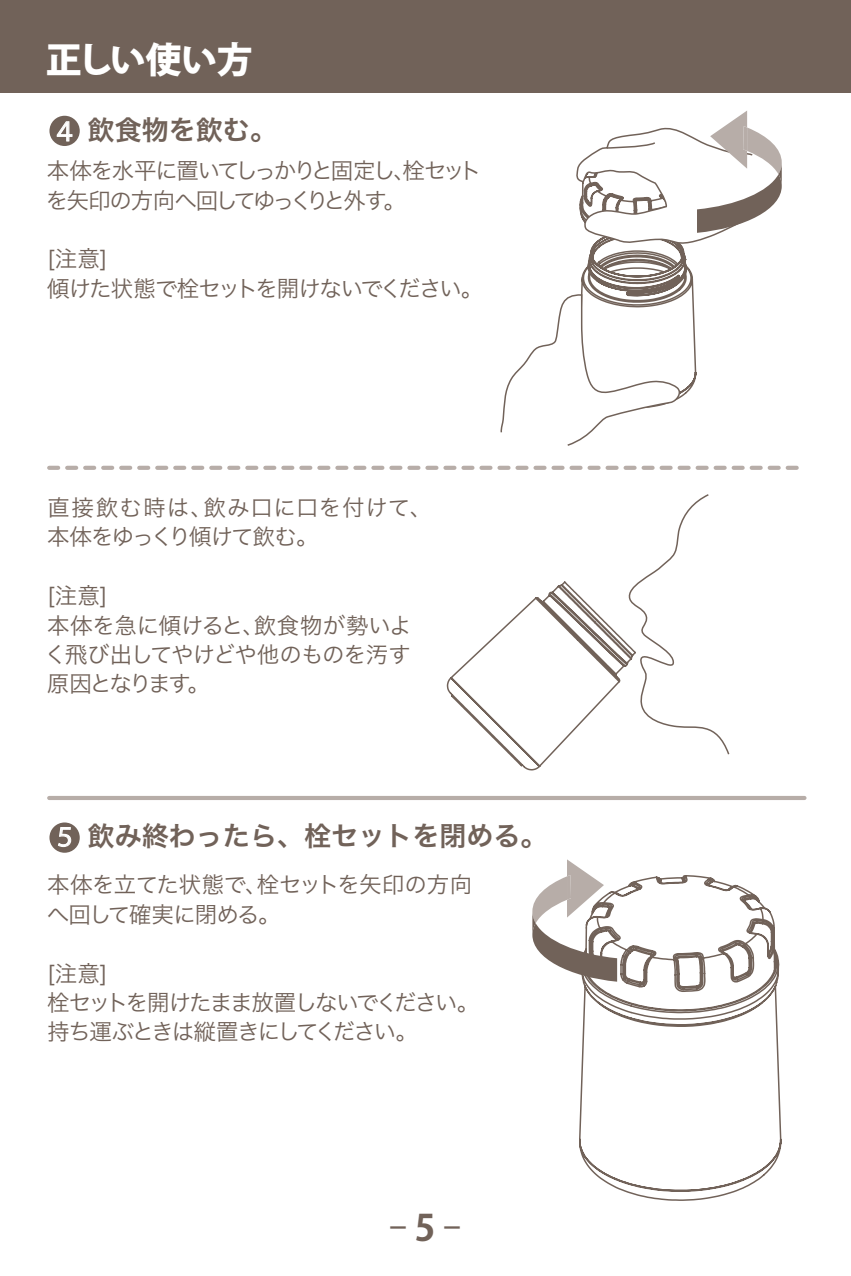
<style>
.page{position:relative;width:851px;height:1276px;background:#fff}
.page>*{position:absolute;margin:0;border:0;box-sizing:border-box;transform-origin:0 0}
.t1{font:800 36px "Koz Go Pro";letter-spacing:-.01em;color:#fff}
.t2{font:36px "Koz Go Pro";color:#716259}
.t3{font:27px "Hira Kaku Pro W6";color:#716259}
.t4{font:22.5px/29.4px "Hira Kaku Pro W3";letter-spacing:-.03em;color:#716259}
.t5{font:22.5px/29.4px "Hira Kaku Pro W3";letter-spacing:-.095em;color:#716259}
.t6{font:22.5px/29.4px "Hira Kaku Pro W3";letter-spacing:-.11em;color:#716259}
.t7{font:22.5px/29.4px "Hira Kaku Pro W3";color:#716259}
.t8{font:22.5px/29.4px "Hira Kaku Pro W3";letter-spacing:-.055em;color:#716259}
.s1{font-family:"Koz Go Pr 6 N";font-size:24.9px;color:#fff}
.s2{font-weight:700}
</style>
<div class="page">
<div style="left:0;top:0;width:850px;height:93px;background:#716259"></div>
<div style="left:49px;top:116px;width:31px;height:30px;background:#716259;border-radius:50%"></div>
<svg style="left:56px;top:121px;width:17px;height:21px"></svg>
<div style="left:49px;top:822px;width:31px;height:30px;background:#716259;border-radius:50%"></div>
<svg style="left:58px;top:827px;width:14px;height:20px"></svg>
<hr style="left:49px;top:796px;width:755px;height:4px;background:#b7ada8">
<svg style="left:49px;top:466px;width:750px;height:4px"></svg>
<svg style="left:500px;top:111px;width:281px;height:335px"></svg>
<svg style="left:532px;top:859px;width:56px;height:115px"></svg>
<svg style="left:578px;top:874px;width:204px;height:327px"></svg>
<svg style="left:446px;top:494px;width:284px;height:277px"></svg>
<h1 class="t1" style="left:46px;top:37px;width:208px">正しい使い方</h1>
<p class="t3" style="left:52px;top:105px;width:226px"><span class="s1">４</span>飲食物を飲む。</p>
<p class="t6" style="left:46px;top:154px;width:437px">本体を水平に置いてしっかりと固定し、栓セットを矢印の方向へ回してゆっくりと外す。</p>
<p class="t8" style="left:47px;top:242px;width:438px">[注意]<br>傾けた状態で栓セットを開けないでください。</p>
<p class="t7" style="left:47px;top:491px;width:387px">直接飲む時は、飲み口に口を付けて、本体をゆっくり傾けて飲む。</p>
<p class="t4" style="left:45px;top:579px;width:368px">[注意]<br>本体を急に傾けると、飲食物が勢いよく飛び出してやけどや他のものを汚す原因となります。</p>
<p class="t3" style="left:52px;top:812px;width:497px"><span class="s1">５</span>飲み終わったら、栓セットを閉める。</p>
<p class="t4" style="left:47px;top:868px;width:427px">本体を立てた状態で、栓セットを矢印の方向へ回して確実に閉める。</p>
<p class="t5" style="left:47px;top:956px;width:433px">[注意]<br>栓セットを開けたまま放置しないでください。持ち運ぶときは縦置きにしてください。</p>
<h1 class="t2" style="left:389px;top:1204px;width:74px">- <span class="s2">5</span> -</h1>
</div>
